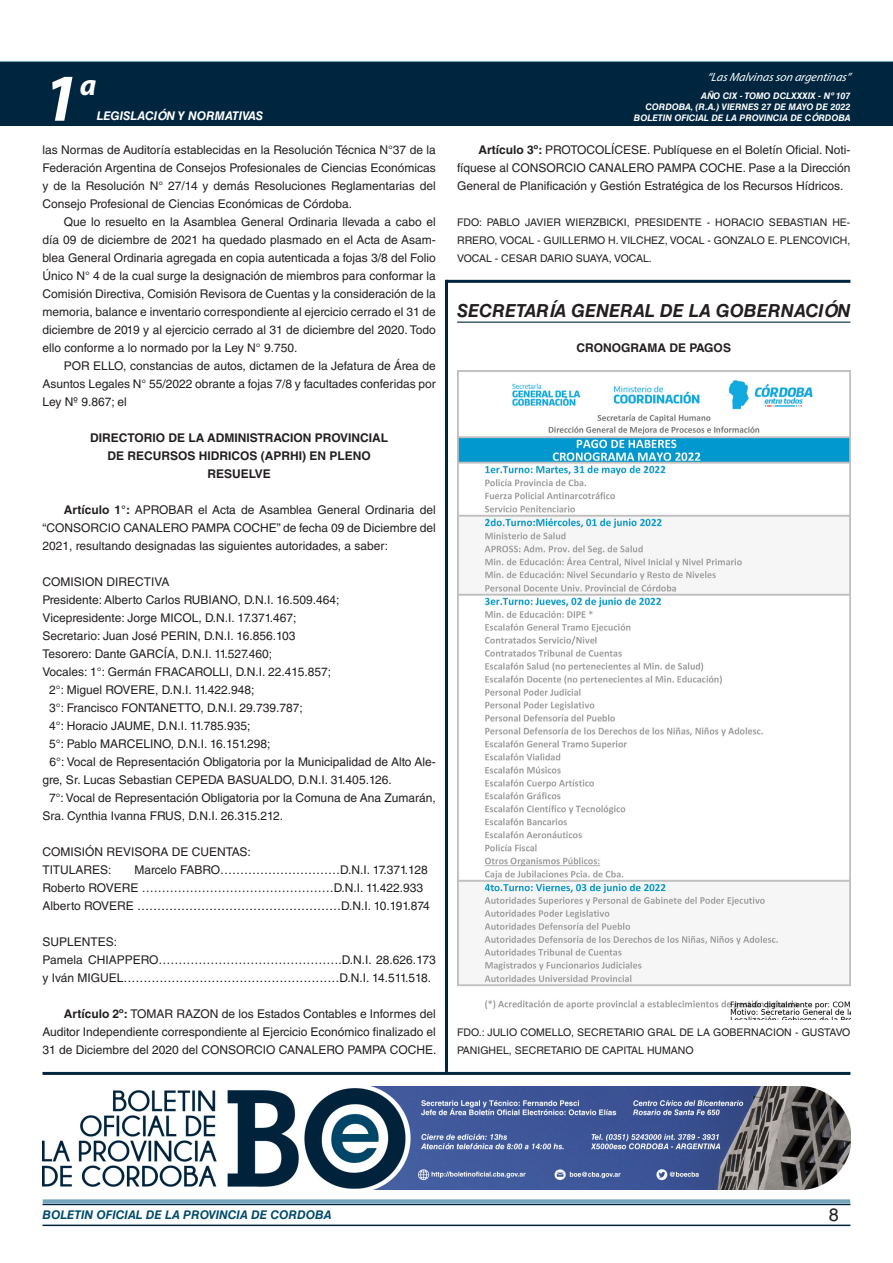
<style>
.page{position:relative;width:893px;height:1263px;background:#fff}
.page>*{position:absolute;margin:0;border:0;box-sizing:border-box;transform-origin:0 0}
.t1{font:italic 700 67.5px "Myriad Pro";color:#fff}
.t2{font:italic 700 30px "Myriad Pro";color:#fff}
.NOMBRE_DE_MINISTERIO{font:italic 700 18px "Helvetica LT Std";color:#231f20}
.t3{font:18px "Helvetica LT Std";color:#231f20}
.TEXTO_BASE{font:12px/18px "Helvetica LT Std";color:#231f20;text-align:justify}
.RESUELVE{font:700 12px "Helvetica LT Std";color:#231f20}
.t4{font:italic 700 12px "Helvetica LT Std";color:#004b6c}
.t5{font:italic 12px "Myriad Pro";color:#fff}
.t6{font:italic 700 12px "Helvetica LT Std";color:#fff}
.FIRMA{font:10.5px/18px "Helvetica LT Std";color:#231f20;text-align:justify}
.t7{font:italic 700 9px/10.8px "Helvetica LT Std";color:#fff;text-align:right}
.s1{font-weight:700}
</style>
<div class="page">
<div style="left:0;top:61px;width:893px;height:6px;background:#73a5b8"></div>
<div style="left:0;top:62px;width:893px;height:64px;background:#00263f"></div>
<hr style="left:43px;top:1224px;width:807px;height:2px;background:#00263f">
<div style="left:42px;top:1198px;width:809px;height:8px;background:#fff;opacity:.75"></div>
<hr style="left:457px;top:322px;width:393px;height:1px;background:#00263f">
<img style="left:457px;top:370px;width:393px;height:649px">
<hr style="left:43px;top:1072px;width:807px;height:3px;background:#00263f">
<img style="left:43px;top:1086px;width:807px;height:104px">
<hr style="left:445px;top:280px;width:3px;height:792px;background:#00263f">
<hr style="left:446px;top:280px;width:404px;height:3px;background:#00263f">
<h1 class="t1" style="left:43px;top:54px;width:38px">1</h1>
<h2 class="t2" style="left:80px;top:66px;width:18px">a</h2>
<p class="t6" style="left:97px;top:109px;width:168px">LEGISLACIÓN Y NORMATIVAS</p>
<p class="TEXTO_BASE" style="left:43px;top:141px;width:395px">las Normas de Auditoría establecidas en la Resolución Técnica N°37 de la Federación Argentina de Consejos Profesionales de Ciencias Económicas y de la Resolución N° 27/14 y demás Resoluciones Reglamentarias del Consejo Profesional de Ciencias Económicas de Córdoba.</p>
<p class="TEXTO_BASE" style="left:43px;top:213px;width:395px;text-indent:21px">Que lo resuelto en la Asamblea General Ordinaria llevada a cabo el día 09 de diciembre de 2021 ha quedado plasmado en el Acta de Asam&shy;blea General Ordinaria agregada en copia autenticada a fojas 3/8 del Folio Único N° 4 de la cual surge la designación de miembros para conformar la Comisión Directiva, Comisión Revisora de Cuentas y la consideración de la memoria, balance e inventario correspondiente al ejercicio cerrado el 31 de diciembre de 2019 y al ejercicio cerrado al 31 de diciembre del 2020. Todo ello conforme a lo normado por la Ley N° 9.750.</p>
<p class="TEXTO_BASE" style="left:43px;top:357px;width:395px;text-indent:21px">POR ELLO, constancias de autos, dictamen de la Jefatura de Área de Asuntos Legales N° 55/2022 obrante a fojas 7/8 y facultades conferidas por Ley Nº 9.867; el</p>
<p class="RESUELVE" style="left:90px;top:430px;width:299px">DIRECTORIO DE LA ADMINISTRACION PROVINCIAL</p>
<p class="RESUELVE" style="left:107px;top:448px;width:265px">DE RECURSOS HIDRICOS (APRHI) EN PLENO</p>
<p class="RESUELVE" style="left:207px;top:466px;width:65px">RESUELVE</p>
<p class="TEXTO_BASE" style="left:43px;top:501px;width:395px;text-indent:21px"><span class="s1">Artículo 1°:</span> APROBAR el Acta de Asamblea General Ordinaria del “CONSORCIO CANALERO PAMPA COCHE” de fecha 09 de Diciembre del 2021, resultando designadas las siguientes autoridades, a saber:</p>
<p class="TEXTO_BASE" style="left:43px;top:573px;width:129px">COMISION DIRECTIVA</p>
<p class="TEXTO_BASE" style="left:43px;top:591px;width:298px">Presidente: Alberto Carlos RUBIANO, D.N.I. 16.509.464;</p>
<p class="TEXTO_BASE" style="left:43px;top:609px;width:255px">Vicepresidente: Jorge MICOL, D.N.I. 17.371.467;</p>
<p class="TEXTO_BASE" style="left:43px;top:627px;width:254px">Secretario: Juan José PERIN, D.N.I. 16.856.103</p>
<p class="TEXTO_BASE" style="left:43px;top:645px;width:231px">Tesorero: Dante GARCÍA, D.N.I. 11.527.460;</p>
<p class="TEXTO_BASE" style="left:43px;top:663px;width:290px">Vocales: 1°: Germán FRACAROLLI, D.N.I. 22.415.857;</p>
<p class="TEXTO_BASE" style="left:49px;top:681px;width:207px">2°: Miguel ROVERE, D.N.I. 11.422.948;</p>
<p class="TEXTO_BASE" style="left:49px;top:699px;width:255px">3°: Francisco FONTANETTO, D.N.I. 29.739.787;</p>
<p class="TEXTO_BASE" style="left:49px;top:717px;width:203px">4°: Horacio JAUME, D.N.I. 11.785.935;</p>
<p class="TEXTO_BASE" style="left:49px;top:735px;width:223px">5°: Pablo MARCELINO, D.N.I. 16.151.298;</p>
<p class="TEXTO_BASE" style="left:43px;top:753px;width:395px;text-indent:7px">6°: Vocal de Representación Obligatoria por la Municipalidad de Alto Ale&shy;gre, Sr. Lucas Sebastian CEPEDA BASUALDO, D.N.I. 31.405.126.</p>
<p class="TEXTO_BASE" style="left:43px;top:789px;width:395px;text-indent:7px">7°: Vocal de Representación Obligatoria por la Comuna de Ana Zumarán,<br>Sra. Cynthia Ivanna FRUS, D.N.I. 26.315.212.</p>
<p class="TEXTO_BASE" style="left:43px;top:843px;width:210px">COMISIÓN REVISORA DE CUENTAS:</p>
<p class="TEXTO_BASE" style="left:43px;top:861px;width:71px">TITULARES:</p>
<p class="TEXTO_BASE" style="left:134px;top:861px;width:295px">Marcelo FABRO…………………………D.N.I. 17.371.128</p>
<p class="TEXTO_BASE" style="left:43px;top:879px;width:382px">Roberto ROVERE …………………………………………D.N.I. 11.422.933</p>
<p class="TEXTO_BASE" style="left:43px;top:897px;width:389px">Alberto ROVERE ……………………………………………D.N.I. 10.191.874</p>
<p class="TEXTO_BASE" style="left:43px;top:933px;width:76px">SUPLENTES:</p>
<p class="TEXTO_BASE" style="left:43px;top:951px;width:395px">Pamela CHIAPPERO……………………………………….D.N.I. 28.626.173 y Iván MIGUEL………………………………………………D.N.I. 14.511.518.</p>
<p class="TEXTO_BASE" style="left:43px;top:1005px;width:396px;text-indent:21px"><span class="s1">Artículo 2º:</span> TOMAR RAZON de los Estados Contables e Informes del Auditor Independiente correspondiente al Ejercicio Económico finalizado el 31 de Diciembre del 2020 del CONSORCIO CANALERO PAMPA COCHE.</p>
<p class="t5" style="left:707px;top:70px;width:145px">“LasMalvinasson argentinas”</p>
<p class="t7" style="left:634px;top:91px;width:218px">AÑO CIX - TOMO DCLXXXIX - Nº 107<br>CORDOBA, (R.A.) VIERNES 27 DE MAYO DE 2022<br>BOLETIN OFICIAL DE LA PROVINCIA DE CÓRDOBA</p>
<p class="TEXTO_BASE" style="left:457px;top:141px;width:395px;text-indent:21px"><span class="s1">Artículo 3º:</span> PROTOCOLÍCESE. Publíquese en el Boletín Oficial. Noti&shy;fíquese al CONSORCIO CANALERO PAMPA COCHE. Pase a la Dirección General de Planificación y Gestión Estratégica de los Recursos Hídricos.</p>
<p class="FIRMA" style="left:457px;top:213px;width:395px">FDO: PABLO JAVIER WIERZBICKI, PRESIDENTE - HORACIO SEBASTIAN HE-RRERO, VOCAL - GUILLERMO H. VILCHEZ, VOCAL - GONZALO E. PLENCOVICH, VOCAL - CESAR DARIO SUAYA, VOCAL.</p>
<p class="NOMBRE_DE_MINISTERIO" style="left:457px;top:300px;width:395px">SECRETARÍA GENERAL DE LA GOBERNACIÓN</p>
<p class="RESUELVE" style="left:577px;top:340px;width:156px">CRONOGRAMA DE PAGOS</p>
<p class="FIRMA" style="left:457px;top:1023px;width:395px">FDO.: JULIO COMELLO, SECRETARIO GRAL DE LA GOBERNACION - GUSTAVO<br>PANIGHEL, SECRETARIO DE CAPITAL HUMANO</p>
<p class="t4" style="left:43px;top:1208px;width:290px">BOLETIN OFICIAL DE LA PROVINCIA DE CORDOBA</p>
<h3 class="t3" style="left:829px;top:1204px;width:12px">8</h3>
</div>
